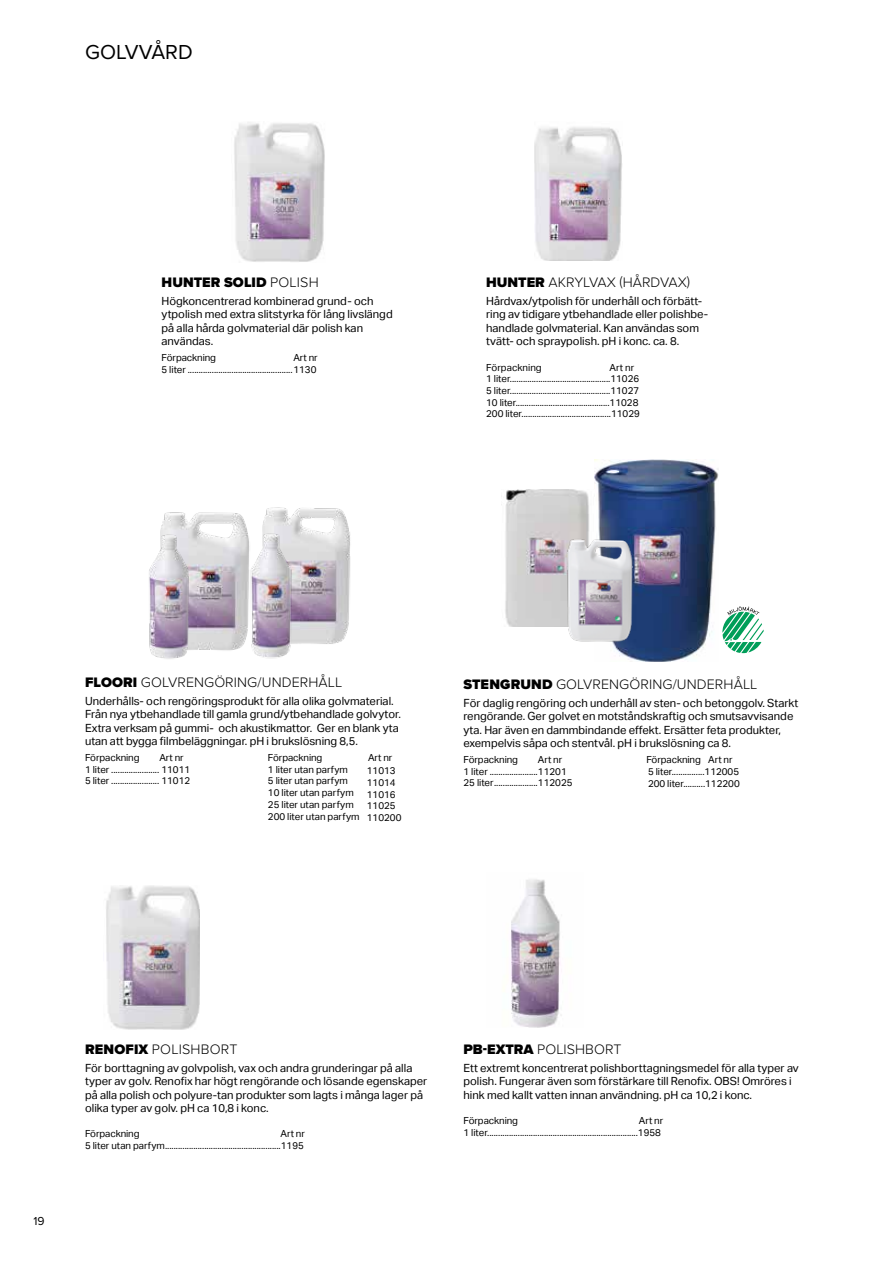
<style>
.page{position:relative;width:893px;height:1263px;background:#fff}
.page>*{position:absolute;margin:0;border:0;box-sizing:border-box;transform-origin:0 0}
.t1{font:21px "Proxima Nova";color:#000}
.t2{font:300 14.25px "Proxima Nova";letter-spacing:.005em;color:#000}
.t3{font:900 14.25px "Proxima Nova";letter-spacing:.01em;color:#000}
.t4{font:12px "Proxima Nova";color:#000}
.t5{font:11.25px/13.5px "Aktiv Grotesk";color:#000}
.t6{font:9.75px/11.7px "Aktiv Grotesk";color:#000}
.s1{font-weight:300}
.s2{font-weight:900}
.s3{font-weight:900;color:#fff}
</style>
<div class="page">
<img style="left:234px;top:122px;width:91px;height:140px">
<img style="left:288px;top:508px;width:63px;height:131px">
<img style="left:161px;top:507px;width:127px;height:144px">
<img style="left:149px;top:526px;width:51px;height:133px">
<img style="left:244px;top:525px;width:100px;height:134px">
<img style="left:595px;top:460px;width:124px;height:202px">
<img style="left:505px;top:490px;width:84px;height:136px">
<img style="left:562px;top:531px;width:74px;height:112px">
<img style="left:106px;top:885px;width:94px;height:144px">
<img style="left:511px;top:879px;width:51px;height:149px">
<img style="left:534px;top:127px;width:88px;height:134px">
<svg style="left:722px;top:606px;width:42px;height:47px"></svg>
<h1 class="t1" style="left:85px;top:36px;width:109px">GOLVVÅRD</h1>
<p class="t3" style="left:162px;top:272px;width:159px">HUNTER SOLID <span class="s1">POLISH</span></p>
<p class="t5" style="left:162px;top:294px;width:233px">Högkoncentrerad kombinerad grund- och ytpolish med extra slitstyrka för lång livslängd på alla hårda golvmaterial där polish kan användas.</p>
<p class="t6" style="left:162px;top:352px;width:56px">Förpackning</p>
<p class="t6" style="left:162px;top:352px;width:158px;text-align:right">Art nr<br>5 liter ................................................1130</p>
<p class="t2" style="left:486px;top:272px;width:205px"><span class="s2">HUNTER</span> AKRYLVAX (HÅRDVAX)</p>
<p class="t5" style="left:486px;top:294px;width:223px">Hårdvax/ytpolish för underhåll och förbätt&shy;ring av tidigare ytbehandlade eller polishbe&shy;handlade golvmaterial. Kan användas som tvätt- och spraypolish. pH i konc. ca. 8.</p>
<p class="t6" style="left:486px;top:361px;width:57px">Förpackning</p>
<p class="t6" style="left:486px;top:361px;width:155px;text-indent:123px">Art nr 1 liter..............................................11026<br>5 liter..............................................11027<br>10 liter...........................................11028<br>200 liter.........................................11029</p>
<p class="t2" style="left:85px;top:671px;width:259px"><span class="s2">FLOORI</span> GOLVRENGÖRING/UNDERHÅLL</p>
<p class="t5" style="left:85px;top:694px;width:317px">Underhålls- och rengöringsprodukt för alla olika golvmaterial.<br>Från nya ytbehandlade till gamla grund/ytbehandlade golvytor.<br>Extra verksam på gummi- och akustikmattor. Ger en blank yta utan att bygga filmbeläggningar. pH i brukslösning 8,5.</p>
<p class="t6" style="left:85px;top:752px;width:56px">Förpackning</p>
<p class="t6" style="left:159px;top:752px;width:26px">Art nr</p>
<p class="t6" style="left:268px;top:752px;width:56px">Förpackning</p>
<p class="t6" style="left:368px;top:752px;width:26px">Art nr</p>
<p class="t6" style="left:85px;top:763px;width:107px">1 liter ...................... 11011</p>
<p class="t6" style="left:268px;top:763px;width:81px">1 liter utan parfym</p>
<p class="t6" style="left:85px;top:775px;width:107px">5 liter ...................... 11012</p>
<p class="t6" style="left:268px;top:775px;width:93px">5 liter utan parfym<br>10 liter utan parfym<br>25 liter utan parfym<br>200 liter utan parfym</p>
<p class="t6" style="left:367px;top:765px;width:36px">11013<br>11014<br>11016<br>11025<br>110200</p>
<p class="t2" style="left:463px;top:673px;width:295px"><span class="s3">STENGRUND</span> GOLVRENGÖRING/UNDERHÅLL</p>
<p class="t5" style="left:463px;top:696px;width:336px">För daglig rengöring och underhåll av sten- och betonggolv. Starkt rengörande. Ger golvet en motståndskraftig och smutsavvisande yta. Har även en dammbindande effekt. Ersätter feta produkter, exempelvis såpa och stentvål. pH i brukslösning ca 8.</p>
<p class="t6" style="left:463px;top:754px;width:56px">Förpackning</p>
<p class="t6" style="left:538px;top:754px;width:26px">Art nr</p>
<p class="t6" style="left:646px;top:754px;width:88px">Förpackning Art nr</p>
<p class="t6" style="left:463px;top:765px;width:111px">1 liter ......................11201<br>25 liter....................112025</p>
<p class="t6" style="left:648px;top:766px;width:93px">5 liter...............112005<br>200 liter..........112200</p>
<p class="t4" style="left:33px;top:1212px;width:13px">19</p>
<p class="t2" style="left:85px;top:1038px;width:154px"><span class="s2">RENOFIX</span> POLISHBORT</p>
<p class="t5" style="left:85px;top:1061px;width:344px">För borttagning av golvpolish, vax och andra grunderingar på alla typer av golv. Renofix har högt rengörande och lösande egenskaper på alla polish och polyure-tan produkter som lagts i många lager på olika typer av golv. pH ca 10,8 i konc.</p>
<p class="t6" style="left:85px;top:1128px;width:56px">Förpackning</p>
<p class="t6" style="left:85px;top:1128px;width:221px;text-align:right">Art nr<br>5 liter utan parfym.....................................................1195</p>
<p class="t2" style="left:463px;top:1038px;width:159px"><span class="s2">PB-EXTRA</span> POLISHBORT</p>
<p class="t5" style="left:463px;top:1061px;width:337px">Ett extremt koncentrerat polishborttagningsmedel för alla typer av polish. Fungerar även som förstärkare till Renofix. OBS! Omröres i hink med kallt vatten innan användning. pH ca 10,2 i konc.</p>
<p class="t6" style="left:463px;top:1115px;width:56px">Förpackning</p>
<p class="t6" style="left:463px;top:1115px;width:201px;text-align:right">Art nr<br>1 liter.....................................................................1958</p>
</div>
